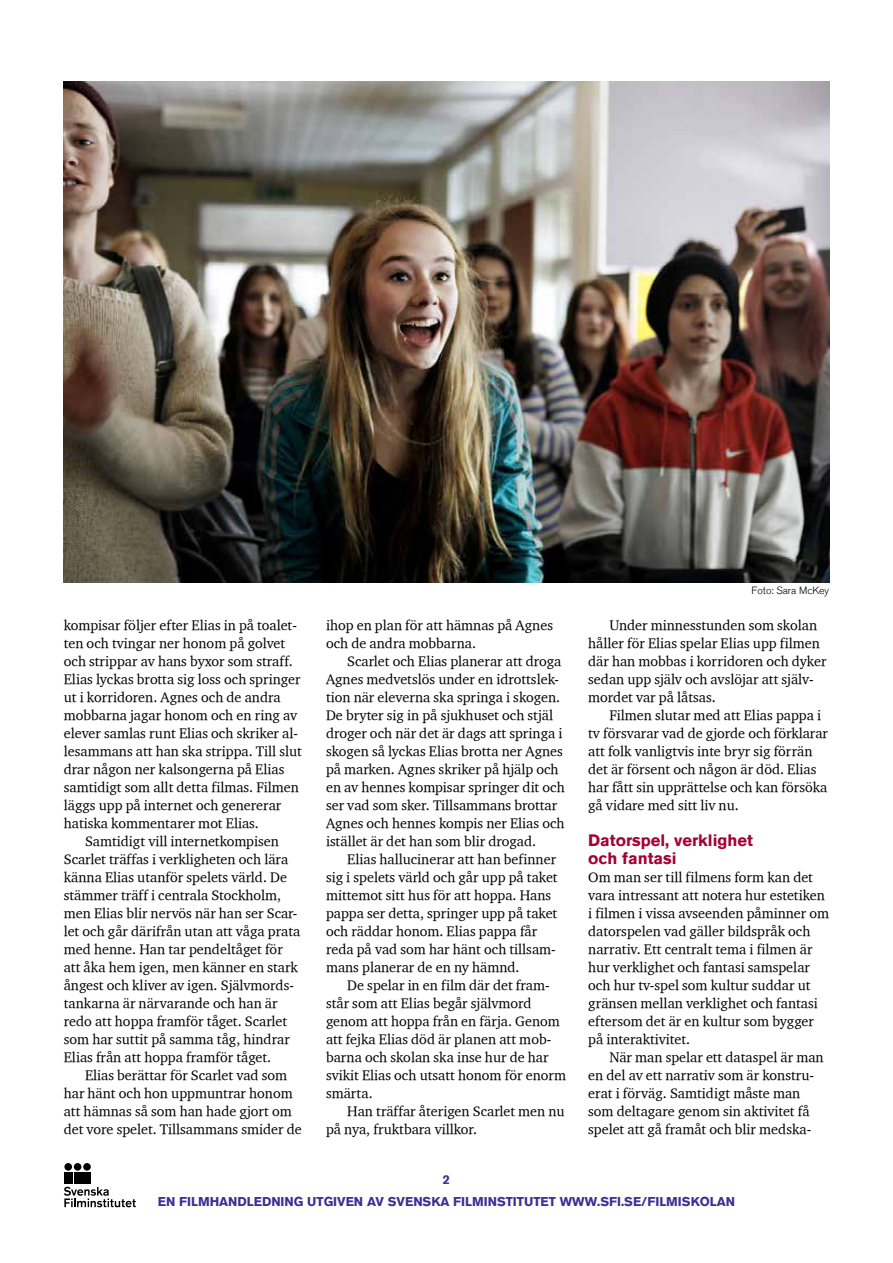
<style>
.page{position:relative;width:893px;height:1263px;background:#fff}
.page>*{position:absolute;margin:0;border:0;box-sizing:border-box;transform-origin:0 0}
.t1{font:700 16.5px/18px "Akzidenz Grotesk BQ";color:#a30234}
.t2{font:14.25px/18px "Charter ITCTT";color:#000}
.t3{font:700 12.75px/22.6px "Akzidenz Grotesk BQ";color:#3b3092;text-align:center}
.t4{font:300 10.5px "Akzidenz Grotesk BQ";color:#000}
</style>
<div class="page">
<svg style="left:64px;top:1187px;width:72px;height:20px"></svg>
<div style="left:64px;top:1172px;width:8px;height:12px;background:#000"></div>
<div style="left:74px;top:1172px;width:16px;height:12px;background:#000"></div>
<div style="left:64px;top:1163px;width:8px;height:8px;background:#000;border-radius:50%"></div>
<div style="left:74px;top:1163px;width:7px;height:8px;background:#000;border-radius:50%"></div>
<div style="left:83px;top:1163px;width:8px;height:8px;background:#000;border-radius:50%"></div>
<img style="left:64px;top:82px;width:765px;height:501px">
<p class="t4" style="left:752px;top:585px;width:79px">Foto: Sara McKey</p>
<p class="t2" style="left:326px;top:616px;width:229px">ihop en plan för att hämnas på Agnes och de andra mobbarna.</p>
<p class="t2" style="left:326px;top:652px;width:240px;text-indent:21px">Scarlet och Elias planerar att droga Agnes medvetslös under en idrottslek&shy;tion när eleverna ska springa i skogen.<br>De bryter sig in på sjukhuset och stjäl droger och när det är dags att springa i skogen så lyckas Elias brotta ner Agnes på marken. Agnes skriker på hjälp och en av hennes kompisar springer dit och ser vad som sker. Tillsammans brottar Agnes och hennes kompis ner Elias och istället är det han som blir drogad.</p>
<p class="t2" style="left:326px;top:850px;width:233px;text-indent:21px">Elias hallucinerar att han befinner sig i spelets värld och går upp på taket mittemot sitt hus för att hoppa. Hans pappa ser detta, springer upp på taket och räddar honom. Elias pappa får reda på vad som har hänt och tillsam&shy;mans planerar de en ny hämnd.</p>
<p class="t2" style="left:326px;top:976px;width:242px;text-indent:21px">De spelar in en film där det fram&shy;står som att Elias begår självmord genom att hoppa från en färja. Genom att fejka Elias död är planen att mob&shy;barna och skolan ska inse hur de har svikit Elias och utsatt honom för enorm smärta.</p>
<p class="t2" style="left:326px;top:1102px;width:240px;text-indent:21px">Han träffar återigen Scarlet men nu på nya, fruktbara villkor.</p>
<p class="t2" style="left:64px;top:616px;width:235px">kompisar följer efter Elias in på toalet-</p>
<p class="t2" style="left:64px;top:634px;width:223px">ten och tvingar ner honom på golvet</p>
<p class="t2" style="left:64px;top:652px;width:231px">och strippar av hans byxor som straff.</p>
<p class="t2" style="left:64px;top:670px;width:238px">Elias lyckas brotta sig loss och springer</p>
<p class="t2" style="left:64px;top:688px;width:218px">ut i korridoren. Agnes och de andra</p>
<p class="t2" style="left:64px;top:706px;width:235px">mobbarna jagar honom och en ring av</p>
<p class="t2" style="left:64px;top:724px;width:236px">elever samlas runt Elias och skriker al-</p>
<p class="t2" style="left:64px;top:742px;width:240px">lesammans att han ska strippa. Till slut</p>
<p class="t2" style="left:64px;top:760px;width:222px">drar någon ner kalsongerna på Elias</p>
<p class="t2" style="left:64px;top:778px;width:237px">samtidigt som allt detta filmas. Filmen</p>
<p class="t2" style="left:64px;top:796px;width:219px">läggs upp på internet och genererar</p>
<p class="t2" style="left:64px;top:814px;width:197px">hatiska kommentarer mot Elias.</p>
<p class="t2" style="left:85px;top:832px;width:195px">Samtidigt vill internetkompisen</p>
<p class="t2" style="left:64px;top:850px;width:226px">Scarlet träffas i verkligheten och lära</p>
<p class="t2" style="left:64px;top:868px;width:225px">känna Elias utanför spelets värld. De</p>
<p class="t2" style="left:64px;top:886px;width:219px">stämmer träff i centrala Stockholm,</p>
<p class="t2" style="left:64px;top:904px;width:235px">men Elias blir nervös när han ser Scar-</p>
<p class="t2" style="left:64px;top:922px;width:238px">let och går därifrån utan att våga prata</p>
<p class="t2" style="left:64px;top:940px;width:220px">med henne. Han tar pendeltåget för</p>
<p class="t2" style="left:64px;top:958px;width:235px">att åka hem igen, men känner en stark</p>
<p class="t2" style="left:64px;top:976px;width:232px">ångest och kliver av igen. Självmords-</p>
<p class="t2" style="left:64px;top:994px;width:215px">tankarna är närvarande och han är</p>
<p class="t2" style="left:64px;top:1012px;width:225px">redo att hoppa framför tåget. Scarlet</p>
<p class="t2" style="left:64px;top:1030px;width:228px">som har suttit på samma tåg, hindrar</p>
<p class="t2" style="left:64px;top:1048px;width:209px">Elias från att hoppa framför tåget.</p>
<p class="t2" style="left:85px;top:1066px;width:204px">Elias berättar för Scarlet vad som</p>
<p class="t2" style="left:64px;top:1084px;width:230px">har hänt och hon uppmuntrar honom</p>
<p class="t2" style="left:64px;top:1102px;width:230px">att hämnas så som han hade gjort om</p>
<p class="t2" style="left:64px;top:1120px;width:239px">det vore spelet. Tillsammans smider de</p>
<p class="t2" style="left:588px;top:616px;width:240px;text-indent:21px">Under minnesstunden som skolan håller för Elias spelar Elias upp filmen där han mobbas i korridoren och dyker sedan upp själv och avslöjar att själv&shy;mordet var på låtsas.</p>
<p class="t2" style="left:588px;top:706px;width:241px;text-indent:21px">Filmen slutar med att Elias pappa i tv försvarar vad de gjorde och förklarar att folk vanligtvis inte bryr sig förrän det är försent och någon är död. Elias har fått sin upprättelse och kan försöka gå vidare med sitt liv nu.</p>
<p class="t1" style="left:588px;top:831px;width:166px">Datorspel, verklighet och fantasi</p>
<p class="t2" style="left:588px;top:868px;width:242px">Om man ser till filmens form kan det vara intressant att notera hur estetiken i filmen i vissa avseenden påminner om datorspelen vad gäller bildspråk och narrativ. Ett centralt tema i filmen är hur verklighet och fantasi samspelar och hur tv-spel som kultur suddar ut gränsen mellan verklighet och fantasi eftersom det är en kultur som bygger på interaktivitet.</p>
<p class="t2" style="left:588px;top:1048px;width:237px;text-indent:21px">När man spelar ett dataspel är man en del av ett narrativ som är konstru&shy;erat i förväg. Samtidigt måste man som deltagare genom sin aktivitet få spelet att gå framåt och blir medska-</p>
<p class="t3" style="left:158px;top:1168px;width:579px">2<br>EN FILMHANDLEDNING UTGIVEN AV SVENSKA FILMINSTITUTET WWW.SFI.SE/FILMISKOLAN</p>
</div>
